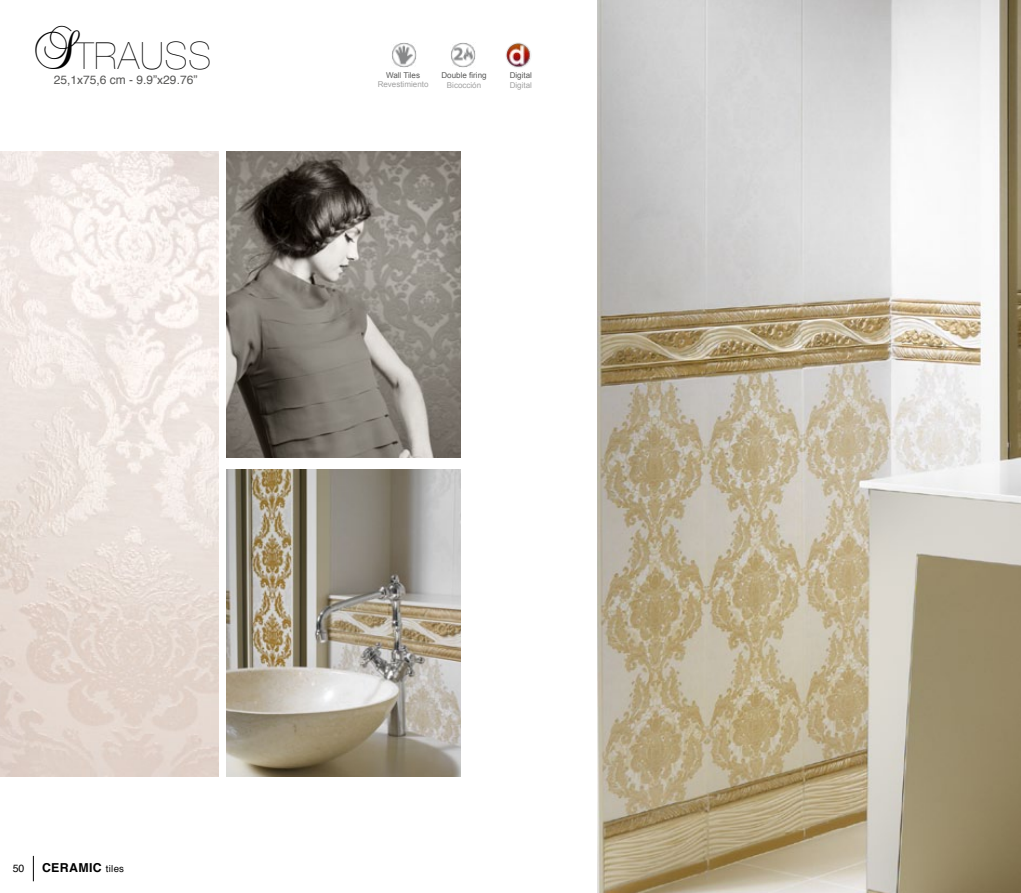
<style>
.page{position:relative;width:1021px;height:893px;background:#fff}
.page>*{position:absolute;margin:0;border:0;box-sizing:border-box;transform-origin:0 0}
.t1{font:200 37.5px "Helvetica Neue";letter-spacing:.02em;color:#000}
.t2{font:27px "Baroque Script";color:#000}
.t3{font:700 12.3px "Helvetica";letter-spacing:.03em;color:#000}
.t4{font:12px "Helvetica";color:#575756}
.t5{font:10.5px "Helvetica";color:#000}
.t6{font:8.1px "Arial";color:#575756}
.t7{font:8.1px "Arial";color:#a1a1a1}
.t8{font:7.95px "Arial";color:#a1a1a1}
.t9{font:7.95px "Arial";color:#575756}
.s1{font-weight:400;font-size:9.6px}
</style>
<div class="page">
<img style="left:597px;top:0;width:423px;height:893px">
<svg style="left:33px;top:856px;width:1px;height:25px"></svg>
<img style="left:0;top:151px;width:218px;height:625px">
<img style="left:227px;top:469px;width:234px;height:307px">
<img style="left:227px;top:152px;width:234px;height:305px">
<img style="left:392px;top:43px;width:24px;height:25px">
<img style="left:506px;top:43px;width:25px;height:25px;border-radius:12px">
<div style="left:506px;top:43px;width:25px;height:25px;border:1px solid #edeeee;border-radius:50%"></div>
<img style="left:451px;top:43px;width:24px;height:25px">
<h2 class="t2" style="left:35px;top:44px;width:41px">S</h2>
<p class="t4" style="left:54px;top:71px;width:145px">25,1x75,6 cm - 9.9”x29.76”</p>
<h1 class="t1" style="left:75px;top:34px;width:138px">TRAUSS</h1>
<p class="t9" style="left:386px;top:71px;width:36px">Wall Tiles</p>
<p class="t8" style="left:377px;top:80px;width:52px">Revestimiento</p>
<p class="t6" style="left:441px;top:71px;width:47px">Double firing</p>
<p class="t7" style="left:447px;top:80px;width:36px">Bicocción</p>
<p class="t9" style="left:509px;top:71px;width:24px">Digital</p>
<p class="t8" style="left:509px;top:81px;width:24px">Digital</p>
<p class="t5" style="left:13px;top:860px;width:13px">50</p>
<p class="t3" style="left:42px;top:858px;width:84px">CERAMIC <span class="s1">tiles</span></p>
</div>
